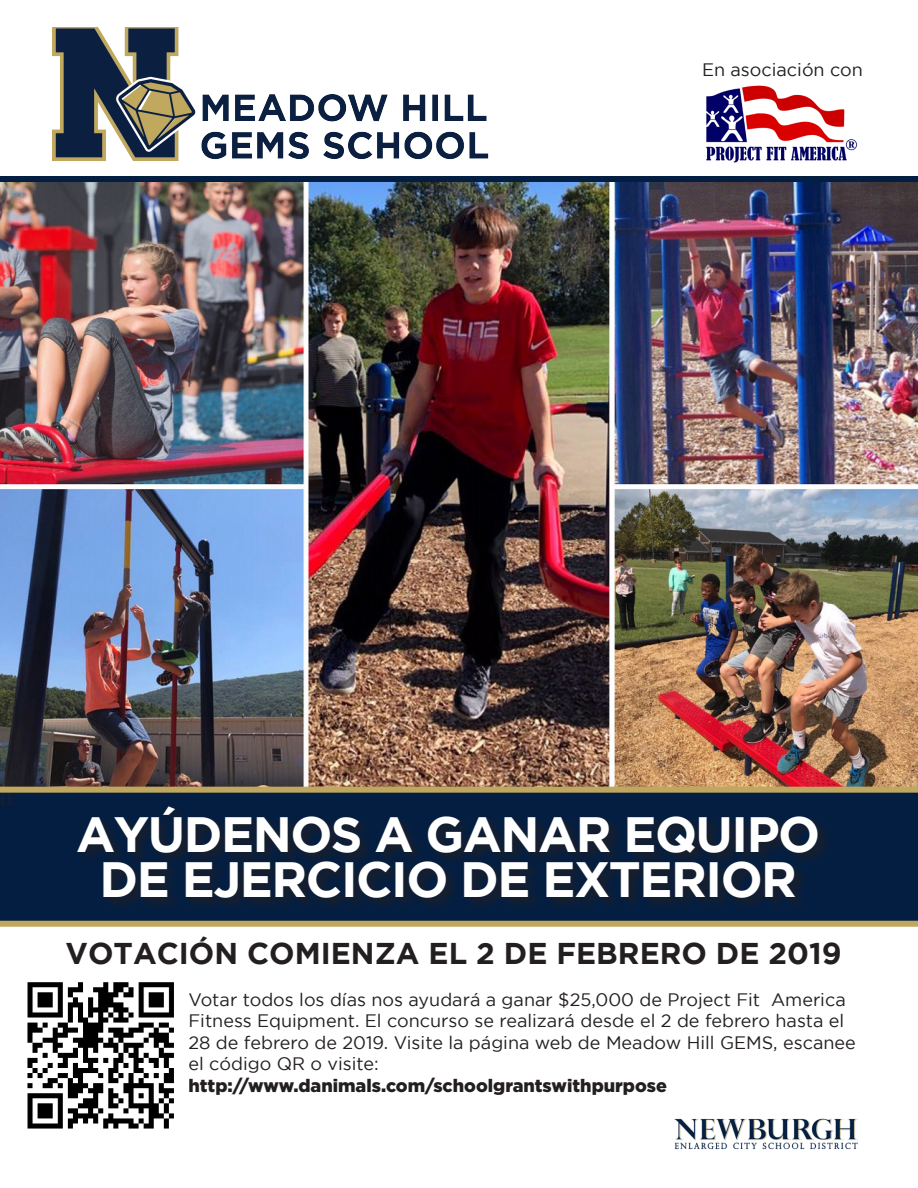
<style>
.page{position:relative;width:918px;height:1188px;background:#fff}
.page>*{position:absolute;margin:0;border:0;box-sizing:border-box;transform-origin:0 0}
.t1{font:700 49.5px/45px "Gotham";letter-spacing:-.03em;color:#fff;text-align:center}
.t2{font:700 30px "Gotham";color:#231f20}
.t3{font:18px/21.6px "Gotham";color:#231f20}
.t4{font:900 18px "Gotham";color:#231f20}
.t5{font:18px "Minion Pro";color:#231f20}
</style>
<div class="page">
<img style="left:0;top:182px;width:918px;height:605px">
<div style="left:0;top:792px;width:918px;height:130px;background:#041e42"></div>
<div style="left:76px;top:804px;width:756px;height:108px;background:#0a1e3b"></div>
<div style="left:0;top:787px;width:918px;height:6px;background:#bfa75f"></div>
<img style="left:52px;top:27px;width:437px;height:134px">
<div style="left:0;top:176px;width:918px;height:6px;background:#041e42"></div>
<img style="left:706px;top:85px;width:152px;height:78px">
<div style="left:0;top:921px;width:918px;height:6px;background:#bfa75f"></div>
<img style="left:27px;top:982px;width:147px;height:147px">
<img style="left:674px;top:1118px;width:184px;height:32px">
<p class="t3" style="left:702px;top:58px;width:162px">En asociación con</p>
<p class="t5" style="left:0;top:787px;width:16px">t1</p>
<p class="t1" style="left:76px;top:811px;width:746px">AYÚDENOS A GANAR EQUIPO<br>DE EJERCICIO DE EXTERIOR</p>
<p class="t2" style="left:66px;top:936px;width:778px">VOTACIÓN COMIENZA EL 2 DE FEBRERO DE 2019</p>
<p class="t3" style="left:188px;top:988px;width:669px">Votar todos los días nos ayudará a ganar $25,000 de Project Fit America Fitness Equipment. El concurso se realizará desde el 2 de febrero hasta el 28 de febrero de 2019. Visite la página web de Meadow Hill GEMS, escanee el código QR o visite:</p>
<p class="t4" style="left:188px;top:1075px;width:480px">http://www.danimals.com/schoolgrantswithpurpose</p>
</div>
